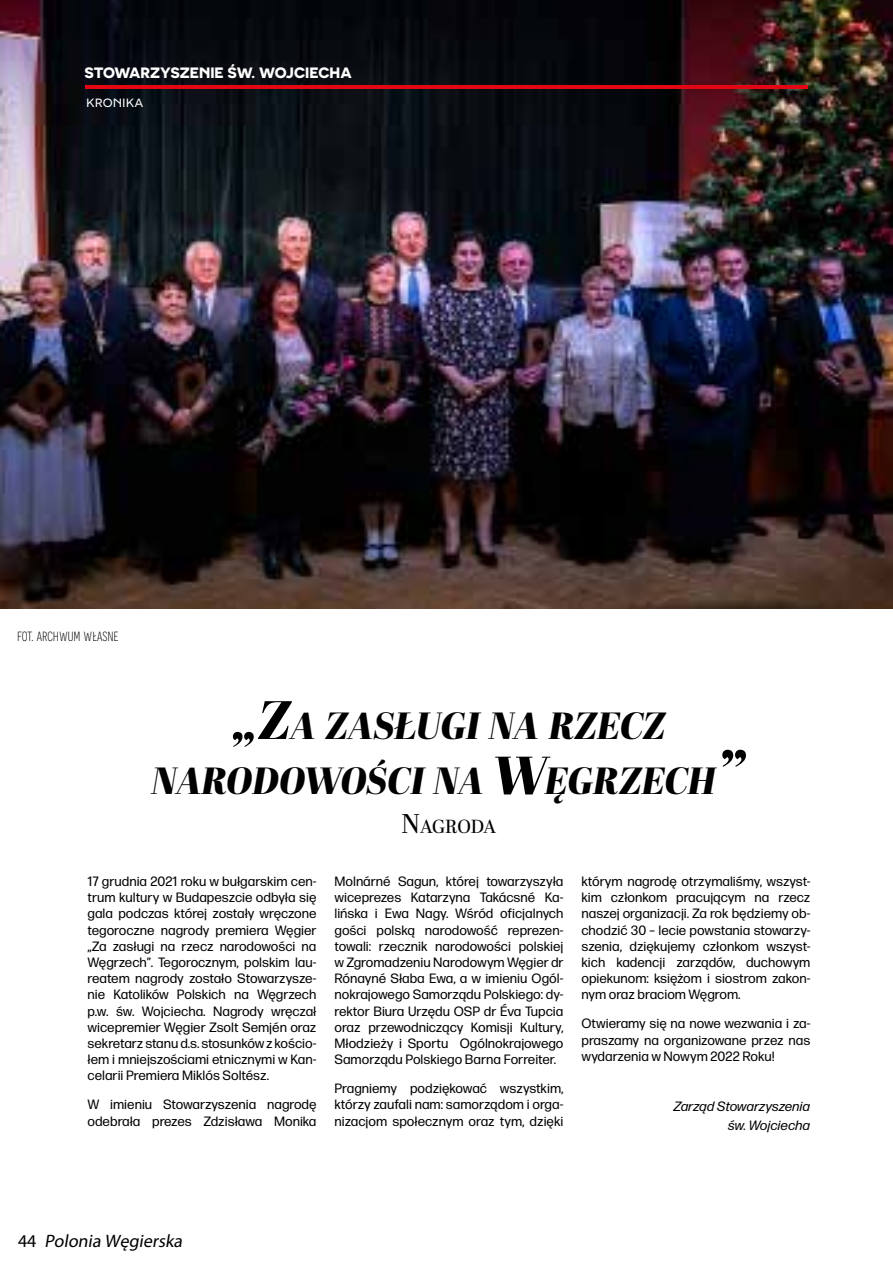
<style>
.page{position:relative;width:893px;height:1263px;background:#fff}
.page>*{position:absolute;margin:0;border:0;box-sizing:border-box;transform-origin:0 0}
.t1{font:italic 37.8px/55.5px "Abril Fatface";color:#000}
.t2{font:18.9px "Abril Display";letter-spacing:-.02em;color:#000}
.t3{font:italic 18px "Myriad Pro";color:#000}
.t4{font:300 16.65px "Novecentosanscondensed";color:#000}
.t5{font:700 15px "Novecentosanswide";color:#fff}
.t6{font:15px "Novecentosanswide";color:#fff}
.t7{font:13.5px/16.2px "Forma DJR Micro";color:#000;text-align:justify}
.t8{font:italic 13.5px/18.8px "Forma DJR Micro";color:#000;text-align:right}
.s1{font-size:54px}
.s2{font-size:61.5px}
.s3{font-size:27px}
.s4{font-style:normal}
</style>
<div class="page">
<img style="left:0;top:0;width:893px;height:609px">
<hr style="left:85px;top:85px;width:723px;height:3px;background:#e30613">
<p class="t5" style="left:84px;top:63px;width:269px">STOWARZYSZENIE ŚW. WOJCIECHA</p>
<p class="t6" style="left:86px;top:93px;width:59px">kronika</p>
<p class="t4" style="left:17px;top:626px;width:103px">fot. archwum własne</p>
<h1 class="t1" style="left:152px;top:696px;width:515px;text-indent:80px"><span class="s1">„Z</span>A ZASŁUGI NA RZECZ<br>NARODO</h1>
<h1 class="t1" style="left:304px;top:752px;width:442px">WOŚ CI NA <span class="s1">W</span>ĘGRZECH<span class="s2">”</span></h1>
<h2 class="t2" style="left:401px;top:814px;width:96px"><span class="s3">N</span>AGRODA</h2>
<p class="t7" style="left:88px;top:873px;width:231px">17 grudnia 2021 roku w bułgarskim cen&shy;trum kultury w Budapeszcie odbyła się gala podczas której zostały wręczone tegoroczne nagrody premiera Węgier „Za zasługi na rzecz narodowości na Węgrzech”. Tegorocznym, polskim lau&shy;reatem nagrody zostało Stowarzysze&shy;nie Katolików Polskich na Węgrzech p.w. św. Wojciecha. Nagrody wręczał wicepremier Węgier Zsolt Semjén oraz sekretarz stanu d.s. stosunków z kościo&shy;łem i mniejszościami etnicznymi w Kan&shy;celarii Premiera Miklós Soltész.</p>
<p class="t7" style="left:88px;top:1096px;width:231px">W imieniu Stowarzyszenia nagrodę odebrała prezes Zdzisława Monika</p>
<p class="t7" style="left:334px;top:873px;width:231px">Molnárné Sagun, której towarzyszyła wiceprezes Katarzyna Takácsné Ka&shy;lińska i Ewa Nagy. Wśród oficjalnych gości polską narodowość reprezen&shy;towali: rzecznik narodowości polskiej w Zgromadzeniu Narodowym Węgier dr Rónayné Słaba Ewa, a w imieniu Ogól&shy;nokrajowego Samorządu Polskiego: dy&shy;rektor Biura Urzędu OSP dr Éva Tupcia oraz przewodniczący Komisji Kultury, Młodzieży i Sportu Ogólnokrajowego Samorządu Polskiego Barna Forreiter.</p>
<p class="t7" style="left:334px;top:1080px;width:231px">Pragniemy podziękować wszystkim, którzy zaufali nam: samorządom i orga&shy;nizacjom społecznym oraz tym, dzięki</p>
<p class="t7" style="left:581px;top:873px;width:230px">którym nagrodę otrzymaliśmy, wszyst&shy;kim członkom pracującym na rzecz naszej organizacji. Za rok będziemy ob&shy;chodzić 30 – lecie powstania stowarzy&shy;szenia, dziękujemy członkom wszyst&shy;kich kadencji zarządów, duchowym opiekunom: księżom i siostrom zakon&shy;nym oraz braciom Węgrom.</p>
<p class="t7" style="left:581px;top:1015px;width:230px">Otwieramy się na nowe wezwania i za&shy;praszamy na organizowane przez nas wydarzenia w Nowym 2022 Roku!</p>
<p class="t8" style="left:674px;top:1096px;width:138px">Zarząd Stowarzyszenia św. Wojciecha</p>
<h3 class="t3" style="left:18px;top:1230px;width:169px"><span class="s4">44</span> Polonia Węgierska</h3>
</div>
